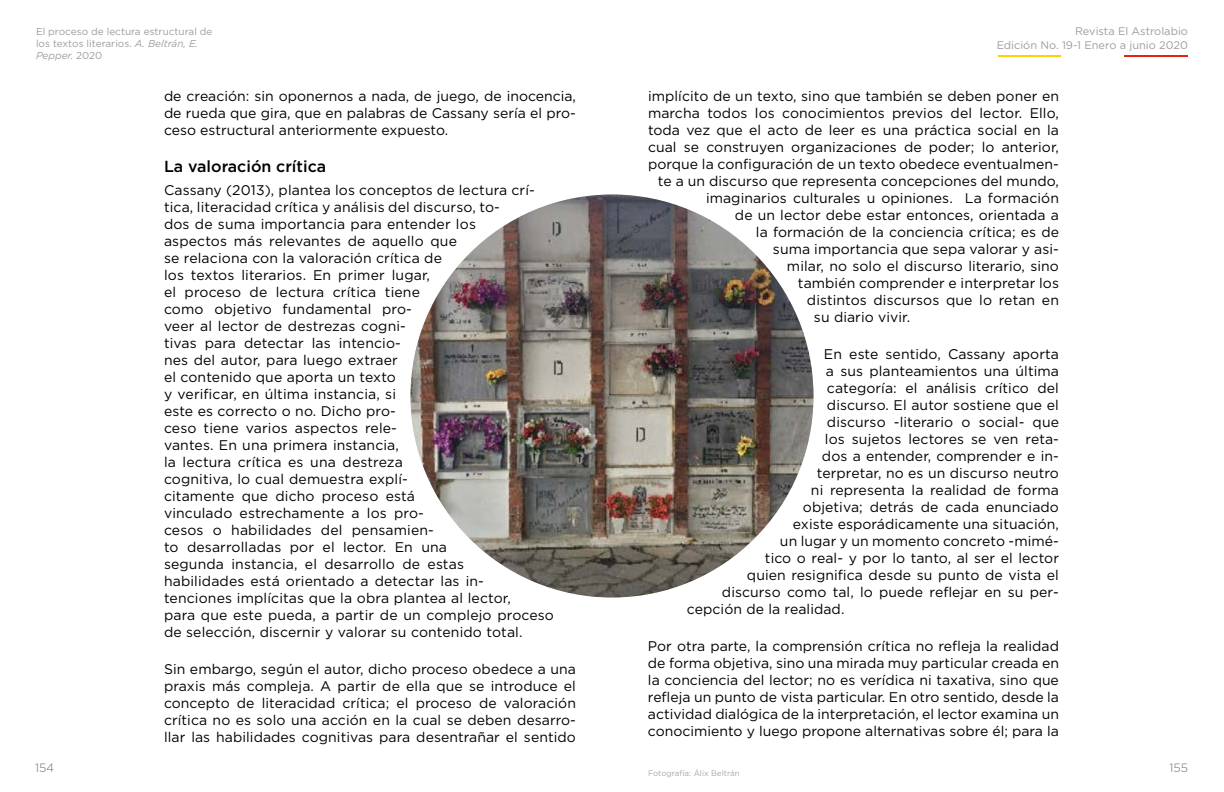
<style>
.page{position:relative;width:1224px;height:792px;background:#fff}
.page>*{position:absolute;margin:0;border:0;box-sizing:border-box;transform-origin:0 0}
.t1{font:500 16px "Gotham";color:#000}
.t2{font:14px/17px "Gotham";letter-spacing:.005em;color:#000;text-align:justify}
.t3{font:300 12px "Gotham";color:#706f6f}
.t4{font:11px/13.2px "Gotham";color:#9d9d9c;text-align:right}
.t5{font:10px/12px "Gotham";color:#9d9d9c}
.t6{font:8px "Gotham";color:#a8a8a7}
.s1{font-style:italic}
</style>
<div class="page">
<hr style="left:998px;top:55px;width:63px;height:2px;background:#ffd100">
<hr style="left:1125px;top:55px;width:63px;height:2px;background:#e42313">
<img style="left:410px;top:194px;width:404px;height:404px;border-radius:202px">
<p class="t5" style="left:36px;top:25px;width:178px">El proceso de lectura estructural de los textos literarios. <span class="s1">A. Beltrán, E.<br>Pepper.</span> 2020</p>
<p class="t4" style="left:997px;top:25px;width:193px">Revista El Astrolabio<br>Edición No. 19-1 Enero a junio 2020</p>
<p class="t2" style="left:164px;top:87px;width:414px">de creación: sin oponernos a nada, de juego, de inocencia, de rueda que gira, que en palabras de Cassany sería el pro&shy;ceso estructural anteriormente expuesto.</p>
<p class="t1" style="left:164px;top:156px;width:164px">La valoración crítica</p>
<p class="t2" style="left:164px;top:181px;width:392px;text-align:left">Cassany (2013), plantea los conceptos de lectura crí&shy;tica, literacidad crítica y análisis del discurso, to-<br>dos de suma importancia para entender los<br>aspectos más relevantes de aquello que<br>se relaciona con la valoración crítica de<br>los textos literarios. En primer lugar,<br>el proceso de lectura crítica tiene<br>como objetivo fundamental pro-<br>veer al lector de destrezas cogni-<br>tivas para detectar las intencio-<br>nes del autor, para luego extraer<br>el contenido que aporta un texto<br>y verificar, en última instancia, si<br>este es correcto o no. Dicho pro-<br>ceso tiene varios aspectos rele-<br>vantes. En una primera instancia,<br>la lectura crítica es una destreza<br>cognitiva, lo cual demuestra explí-<br>citamente que dicho proceso está<br>vinculado estrechamente a los pro-<br>cesos o habilidades del pensamien-<br>to desarrolladas por el lector. En una<br>segunda instancia, el desarrollo de estas<br>habilidades está orientado a detectar las in&shy;tenciones implícitas que la obra plantea al lector,<br>para que este pueda, a partir de un complejo proceso de selección, discernir y valorar su contenido total.</p>
<p class="t2" style="left:164px;top:660px;width:414px">Sin embargo, según el autor, dicho proceso obedece a una praxis más compleja. A partir de ella que se introduce el concepto de literacidad crítica; el proceso de valoración crítica no es solo una acción en la cual se deben desarro&shy;llar las habilidades cognitivas para desentrañar el sentido</p>
<p class="t2" style="left:648px;top:87px;width:413px">implícito de un texto, sino que también se deben poner en</p>
<p class="t2" style="left:648px;top:104px;width:413px">marcha todos los conocimientos previos del lector. Ello,</p>
<p class="t2" style="left:648px;top:121px;width:412px">toda vez que el acto de leer es una práctica social en la</p>
<p class="t2" style="left:648px;top:138px;width:412px">cual se construyen organizaciones de poder; lo anterior,</p>
<p class="t2" style="left:648px;top:155px;width:412px">porque la configuración de un texto obedece eventualmen-</p>
<p class="t2" style="left:658px;top:172px;width:403px">te a un discurso que representa concepciones del mundo,</p>
<p class="t2" style="left:706px;top:189px;width:354px">imaginarios culturales u opiniones. La formación</p>
<p class="t2" style="left:735px;top:206px;width:326px">de un lector debe estar entonces, orientada a</p>
<p class="t2" style="left:756px;top:223px;width:305px">la formación de la conciencia crítica; es de</p>
<p class="t2" style="left:773px;top:240px;width:288px">suma importancia que sepa valorar y asi-</p>
<p class="t2" style="left:787px;top:257px;width:274px">milar, no solo el discurso literario, sino</p>
<p class="t2" style="left:798px;top:274px;width:263px">también comprender e interpretar los</p>
<p class="t2" style="left:807px;top:291px;width:253px">distintos discursos que lo retan en</p>
<p class="t2" style="left:814px;top:308px;width:98px">su diario vivir.</p>
<p class="t2" style="left:824px;top:345px;width:237px">En este sentido, Cassany aporta</p>
<p class="t2" style="left:826px;top:362px;width:235px">a sus planteamientos una última</p>
<p class="t2" style="left:827px;top:379px;width:234px">categoría: el análisis crítico del</p>
<p class="t2" style="left:827px;top:396px;width:233px">discurso. El autor sostiene que el</p>
<p class="t2" style="left:827px;top:413px;width:233px">discurso -literario o social- que</p>
<p class="t2" style="left:825px;top:430px;width:235px">los sujetos lectores se ven reta-</p>
<p class="t2" style="left:822px;top:447px;width:239px">dos a entender, comprender e in-</p>
<p class="t2" style="left:817px;top:464px;width:243px">terpretar, no es un discurso neutro</p>
<p class="t2" style="left:811px;top:481px;width:250px">ni representa la realidad de forma</p>
<p class="t2" style="left:803px;top:498px;width:258px">objetiva; detrás de cada enunciado</p>
<p class="t2" style="left:793px;top:515px;width:267px">existe esporádicamente una situación,</p>
<p class="t2" style="left:780px;top:532px;width:281px">un lugar y un momento concreto -mimé-</p>
<p class="t2" style="left:765px;top:549px;width:296px">tico o real- y por lo tanto, al ser el lector</p>
<p class="t2" style="left:747px;top:566px;width:314px">quien resignifica desde su punto de vista el</p>
<p class="t2" style="left:722px;top:583px;width:338px">discurso como tal, lo puede reflejar en su per-</p>
<p class="t2" style="left:687px;top:600px;width:159px">cepción de la realidad.</p>
<p class="t2" style="left:648px;top:637px;width:413px">Por otra parte, la comprensión crítica no refleja la realidad de forma objetiva, sino una mirada muy particular creada en la conciencia del lector; no es verídica ni taxativa, sino que refleja un punto de vista particular. En otro sentido, desde la actividad dialógica de la interpretación, el lector examina un conocimiento y luego propone alternativas sobre él; para la</p>
<p class="t6" style="left:648px;top:768px;width:93px">Fotografía: Álix Beltrán</p>
<p class="t3" style="left:35px;top:760px;width:21px">154</p>
<p class="t3" style="left:1169px;top:760px;width:20px">155</p>
</div>
